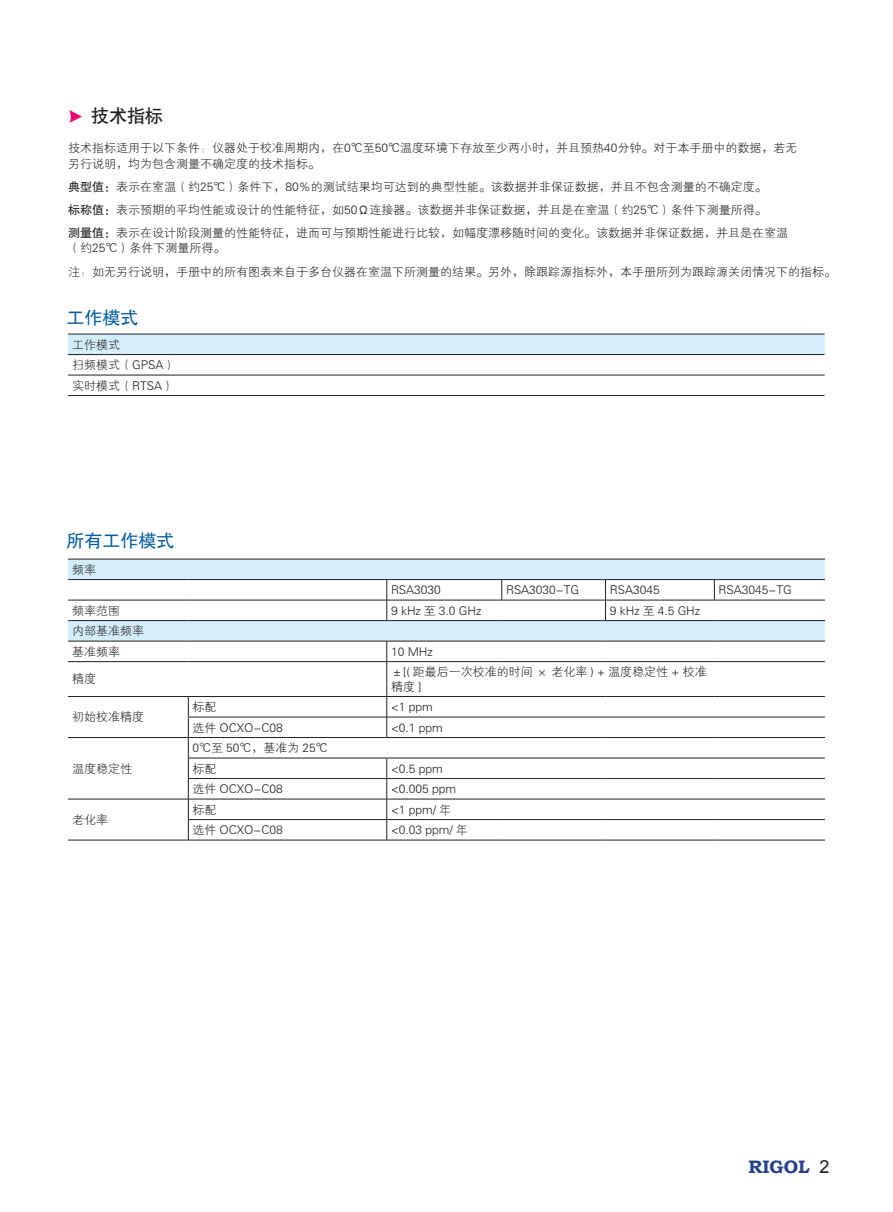
<style>
.page{position:relative;width:893px;height:1212px;background:#fff}
.page>*{position:absolute;margin:0;border:0;box-sizing:border-box;transform-origin:0 0}
.t1{font:18px "FZHTJW GB1 0";color:#015ca3}
.t2{font:700 18px "Bookman Old Style";color:#253f8e}
.t3{font:18px "H Yb 1 gj";color:#231f20}
.t4{font:12px/20.5px "FZXH1 JW GB1 0";color:#231f20}
.s1{font-family:"FZHTJW GB1 0"}
.s2{font-family:"Arial";font-weight:400;color:#231f20}
</style>
<div class="page">
<svg style="left:69px;top:110px;width:13px;height:13px"></svg>
<div style="left:68px;top:334px;width:757px;height:20px;background:#d4effb"></div>
<hr style="left:68px;top:334px;width:757px;height:1px;background:#231f20">
<hr style="left:68px;top:354px;width:757px;height:1px;background:#231f20">
<hr style="left:68px;top:375px;width:757px;height:1px;background:#231f20">
<hr style="left:68px;top:395px;width:757px;height:1px;background:#231f20">
<svg style="left:68px;top:560px;width:757px;height:81px;fill:#d4effb"></svg>
<hr style="left:68px;top:559px;width:120px;height:1px;background:#231f20">
<hr style="left:188px;top:559px;width:199px;height:1px;background:#231f20">
<hr style="left:387px;top:559px;width:115px;height:1px;background:#231f20">
<hr style="left:502px;top:559px;width:103px;height:1px;background:#231f20">
<hr style="left:605px;top:559px;width:109px;height:1px;background:#231f20">
<hr style="left:68px;top:579px;width:120px;height:1px;background:#231f20">
<hr style="left:188px;top:579px;width:199px;height:1px;background:#231f20">
<hr style="left:387px;top:579px;width:115px;height:1px;background:#231f20">
<hr style="left:502px;top:579px;width:103px;height:1px;background:#231f20">
<svg style="left:501px;top:580px;width:1px;height:20px"></svg>
<hr style="left:605px;top:579px;width:109px;height:1px;background:#231f20">
<hr style="left:68px;top:600px;width:120px;height:1px;background:#231f20">
<hr style="left:188px;top:600px;width:199px;height:1px;background:#231f20">
<hr style="left:387px;top:600px;width:115px;height:1px;background:#231f20">
<svg style="left:386px;top:580px;width:1px;height:40px"></svg>
<hr style="left:502px;top:600px;width:103px;height:1px;background:#231f20">
<hr style="left:605px;top:600px;width:109px;height:1px;background:#231f20">
<svg style="left:605px;top:580px;width:1px;height:40px"></svg>
<hr style="left:714px;top:600px;width:111px;height:1px;background:#231f20">
<hr style="left:68px;top:620px;width:120px;height:1px;background:#231f20">
<hr style="left:188px;top:620px;width:199px;height:1px;background:#231f20">
<hr style="left:387px;top:620px;width:115px;height:1px;background:#231f20">
<hr style="left:502px;top:620px;width:103px;height:1px;background:#231f20">
<hr style="left:605px;top:620px;width:109px;height:1px;background:#231f20">
<hr style="left:714px;top:620px;width:111px;height:1px;background:#231f20">
<hr style="left:68px;top:641px;width:120px;height:1px;background:#231f20">
<hr style="left:188px;top:641px;width:199px;height:1px;background:#231f20">
<hr style="left:387px;top:641px;width:115px;height:1px;background:#231f20">
<svg style="left:386px;top:641px;width:1px;height:20px"></svg>
<hr style="left:502px;top:641px;width:103px;height:1px;background:#231f20">
<hr style="left:605px;top:641px;width:109px;height:1px;background:#231f20">
<hr style="left:714px;top:641px;width:111px;height:1px;background:#231f20">
<hr style="left:68px;top:661px;width:120px;height:1px;background:#231f20">
<hr style="left:188px;top:661px;width:199px;height:1px;background:#231f20">
<hr style="left:387px;top:661px;width:115px;height:1px;background:#231f20">
<hr style="left:386px;top:662px;width:1px;height:34px;background:#231f20">
<hr style="left:502px;top:661px;width:103px;height:1px;background:#231f20">
<hr style="left:605px;top:661px;width:109px;height:1px;background:#231f20">
<hr style="left:714px;top:661px;width:111px;height:1px;background:#231f20">
<hr style="left:68px;top:696px;width:120px;height:1px;background:#231f20">
<hr style="left:188px;top:696px;width:199px;height:1px;background:#231f20">
<hr style="left:387px;top:696px;width:115px;height:1px;background:#231f20">
<hr style="left:502px;top:696px;width:103px;height:1px;background:#231f20">
<hr style="left:605px;top:696px;width:109px;height:1px;background:#231f20">
<hr style="left:714px;top:696px;width:111px;height:1px;background:#231f20">
<hr style="left:188px;top:717px;width:199px;height:1px;background:#231f20">
<hr style="left:387px;top:717px;width:115px;height:1px;background:#231f20">
<svg style="left:386px;top:697px;width:1px;height:40px"></svg>
<hr style="left:502px;top:717px;width:103px;height:1px;background:#231f20">
<hr style="left:605px;top:717px;width:109px;height:1px;background:#231f20">
<hr style="left:714px;top:717px;width:111px;height:1px;background:#231f20">
<hr style="left:68px;top:737px;width:120px;height:1px;background:#231f20">
<hr style="left:188px;top:737px;width:199px;height:1px;background:#231f20">
<hr style="left:387px;top:737px;width:115px;height:1px;background:#231f20">
<hr style="left:502px;top:737px;width:103px;height:1px;background:#231f20">
<hr style="left:605px;top:737px;width:109px;height:1px;background:#231f20">
<hr style="left:714px;top:737px;width:111px;height:1px;background:#231f20">
<hr style="left:188px;top:758px;width:199px;height:1px;background:#231f20">
<hr style="left:387px;top:758px;width:115px;height:1px;background:#231f20">
<hr style="left:502px;top:758px;width:103px;height:1px;background:#231f20">
<hr style="left:605px;top:758px;width:109px;height:1px;background:#231f20">
<hr style="left:714px;top:758px;width:111px;height:1px;background:#231f20">
<hr style="left:188px;top:778px;width:199px;height:1px;background:#231f20">
<hr style="left:387px;top:778px;width:115px;height:1px;background:#231f20">
<hr style="left:502px;top:778px;width:103px;height:1px;background:#231f20">
<hr style="left:605px;top:778px;width:109px;height:1px;background:#231f20">
<hr style="left:714px;top:778px;width:111px;height:1px;background:#231f20">
<hr style="left:68px;top:799px;width:120px;height:1px;background:#231f20">
<hr style="left:68px;top:840px;width:120px;height:1px;background:#231f20">
<hr style="left:188px;top:799px;width:199px;height:1px;background:#231f20">
<hr style="left:387px;top:799px;width:115px;height:1px;background:#231f20">
<hr style="left:502px;top:799px;width:103px;height:1px;background:#231f20">
<hr style="left:605px;top:799px;width:109px;height:1px;background:#231f20">
<hr style="left:714px;top:799px;width:111px;height:1px;background:#231f20">
<hr style="left:188px;top:819px;width:199px;height:1px;background:#231f20">
<svg style="left:188px;top:697px;width:1px;height:143px"></svg>
<hr style="left:387px;top:819px;width:115px;height:1px;background:#231f20">
<svg style="left:386px;top:758px;width:1px;height:82px"></svg>
<hr style="left:502px;top:819px;width:103px;height:1px;background:#231f20">
<hr style="left:605px;top:819px;width:109px;height:1px;background:#231f20">
<hr style="left:714px;top:819px;width:111px;height:1px;background:#231f20">
<hr style="left:188px;top:840px;width:199px;height:1px;background:#231f20">
<hr style="left:387px;top:840px;width:115px;height:1px;background:#231f20">
<hr style="left:502px;top:840px;width:103px;height:1px;background:#231f20">
<hr style="left:605px;top:840px;width:109px;height:1px;background:#231f20">
<hr style="left:714px;top:840px;width:111px;height:1px;background:#231f20">
<hr style="left:714px;top:559px;width:111px;height:1px;background:#231f20">
<hr style="left:714px;top:579px;width:111px;height:1px;background:#231f20">
<svg style="left:714px;top:580px;width:1px;height:20px"></svg>
<h1 class="t3" style="left:91px;top:106px;width:73px">技术指标</h1>
<p class="t4" style="left:68px;top:140px;width:731px;line-height:15.6px">技术指标适用于以下条件：仪器处于校准周期内，在0℃至50℃温度环境下存放至少两小时，并且预热40分钟。对于本手册中的数据，若无另行说明，均为包含测量不确定度的技术指标。</p>
<p class="t4" style="left:68px;top:175px;width:722px;line-height:23.1px"><span class="s1">典型值：</span>表示在室温（约25℃）条件下，80%的测试结果均可达到的典型性能。该数据并非保证数据，并且不包含测量的不确定度。<br><span class="s1">标称值：</span>表示预期的平均性能或设计的性能特征，如50Ω连接器。该数据并非保证数据，并且是在室温（约25℃）条件下测量所得。<br><span class="s1">测量值：</span>表示在设计阶段测量的性能特征，进而可与预期性能进行比较，如幅度漂移随时间的变化。该数据并非保证数据，并且是在室温</p>
<p class="t4" style="left:68px;top:237px;width:770px;line-height:23.1px">（约25℃）条件下测量所得。<br>注：如无另行说明，手册中的所有图表来自于多台仪器在室温下所测量的结果。另外，除跟踪源指标外，本手册所列为跟踪源关闭情况下的指标。</p>
<h1 class="t1" style="left:67px;top:308px;width:74px">工作模式</h1>
<p class="t4" style="left:72px;top:334px;width:105px">工作模式<br>扫频模式（GPSA）实时模式（RTSA）</p>
<h1 class="t1" style="left:67px;top:531px;width:109px">所有工作模式</h1>
<p class="t4" style="left:72px;top:559px;width:25px">频率</p>
<p class="t4" style="left:391px;top:580px;width:51px">RSA3030</p>
<p class="t4" style="left:506px;top:580px;width:75px">RSA3030-TG</p>
<p class="t4" style="left:610px;top:580px;width:51px">RSA3045</p>
<p class="t4" style="left:719px;top:580px;width:75px">RSA3045-TG</p>
<p class="t4" style="left:72px;top:600px;width:49px">频率范围</p>
<p class="t4" style="left:391px;top:600px;width:92px">9 kHz 至 3.0 GHz</p>
<p class="t4" style="left:610px;top:600px;width:92px">9 kHz 至 4.5 GHz</p>
<p class="t4" style="left:72px;top:621px;width:73px">内部基准频率基准频率</p>
<p class="t4" style="left:391px;top:641px;width:43px">10 MHz</p>
<p class="t4" style="left:72px;top:669px;width:25px">精度</p>
<p class="t4" style="left:391px;top:665px;width:317px;line-height:14.4px">±[( 距最后一次校准的时间 × 老化率 ) + 温度稳定性 + 校准精度 ]</p>
<p class="t4" style="left:72px;top:707px;width:73px">初始校准精度</p>
<p class="t4" style="left:193px;top:697px;width:25px">标配</p>
<p class="t4" style="left:391px;top:697px;width:43px">&lt;1 ppm</p>
<p class="t4" style="left:193px;top:717px;width:92px">选件 OCXO-C08</p>
<p class="t4" style="left:391px;top:717px;width:53px">&lt;0.1 ppm</p>
<p class="t4" style="left:72px;top:758px;width:61px">温度稳定性</p>
<p class="t4" style="left:72px;top:810px;width:37px">老化率</p>
<p class="t4" style="left:193px;top:738px;width:137px">0℃至 50℃，基准为 25℃标配</p>
<p class="t4" style="left:391px;top:758px;width:53px">&lt;0.5 ppm</p>
<p class="t4" style="left:193px;top:779px;width:92px">选件 OCXO-C08</p>
<p class="t4" style="left:391px;top:779px;width:67px">&lt;0.005 ppm</p>
<p class="t4" style="left:193px;top:799px;width:25px">标配</p>
<p class="t4" style="left:391px;top:799px;width:62px">&lt;1 ppm/ 年</p>
<p class="t4" style="left:193px;top:820px;width:92px">选件 OCXO-C08</p>
<p class="t4" style="left:391px;top:820px;width:78px">&lt;0.03 ppm/ 年</p>
<h1 class="t2" style="left:748px;top:1154px;width:83px">RIGOL <span class="s2">2</span></h1>
</div>
